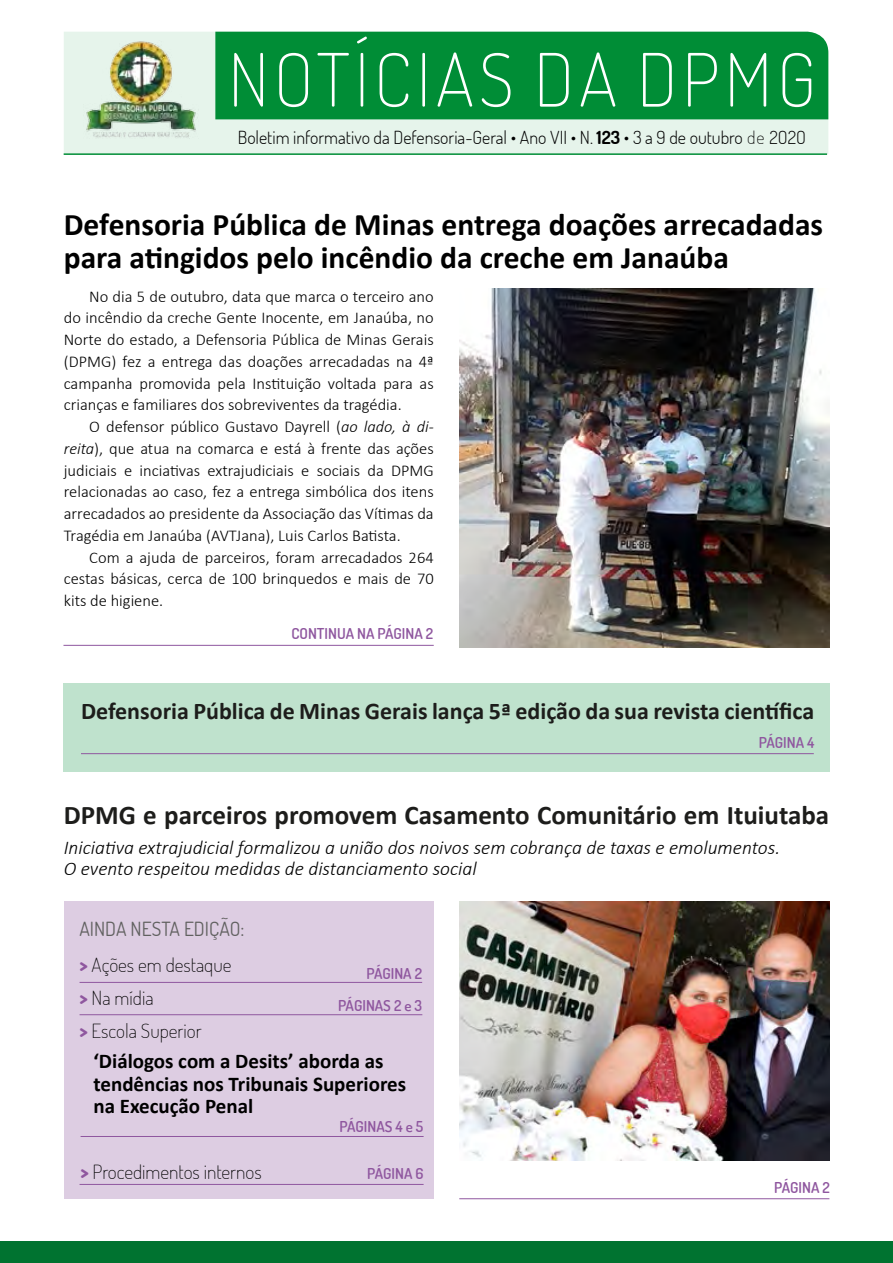
<style>
.page{position:relative;width:893px;height:1263px;background:#fff}
.page>*{position:absolute;margin:0;border:0;box-sizing:border-box;transform-origin:0 0}
.t1{font:200 73.5px "Dosis";letter-spacing:.065em;color:#fff}
.t2{font:700 31.5px/33px "Calibri";color:#000}
.t3{font:700 27px "Calibri";color:#1d1d1b}
.t4{font:700 24px "Calibri";color:#1d1d1b}
.t5{font:700 21px/22.5px "Calibri";color:#000}
.t6{font:italic 300 19.5px/21px "Calibri";color:#000}
.t7{font:200 19.5px/33px "Dosis";color:#000}
.t8{font:19.5px/35.7px "Dosis";color:#616160}
.t9{font:300 18px "Dosis";color:#000}
.t10{font:300 16.5px/21.8px "Calibri";color:#000;text-align:justify}
.t11{font:600 15px "Dosis";color:#8f579f}
.s1{font-weight:700}
.s2{font-weight:200}
.s3{font-style:italic}
.s4{font-weight:800;color:#8f579f}
.s5{font-weight:200;color:#000}
</style>
<div class="page">
<div style="left:0;top:1241px;width:893px;height:22px;background:#007330"></div>
<div style="left:63px;top:683px;width:767px;height:88px;background:#bfe2cd"></div>
<div style="left:64px;top:32px;width:764px;height:122px;background:#e6f4eb"></div>
<img style="left:83px;top:32px;width:115px;height:114px">
<div style="left:215px;top:32px;width:613px;height:87px;background:#008d36"></div>
<hr style="left:64px;top:153px;width:763px;height:2px;background:#008d36">
<div style="left:64px;top:902px;width:369px;height:297px;background:#ddcde2"></div>
<hr style="left:80px;top:982px;width:342px;height:1px;background:#8f579f">
<hr style="left:80px;top:1014px;width:342px;height:1px;background:#8f579f">
<hr style="left:81px;top:1136px;width:343px;height:1px;background:#8f579f">
<hr style="left:80px;top:1184px;width:344px;height:1px;background:#8f579f">
<hr style="left:63px;top:645px;width:371px;height:1px;background:#8f579f">
<hr style="left:459px;top:1198px;width:370px;height:1px;background:#8f579f">
<img style="left:459px;top:288px;width:370px;height:359px">
<img style="left:459px;top:901px;width:370px;height:260px">
<hr style="left:81px;top:753px;width:733px;height:1px;background:#8f579f">
<h1 class="t1" style="left:228px;top:31px;width:589px">NOTÍCIAS DA DPMG</h1>
<p class="t9" style="left:238px;top:126px;width:570px">Boletim informativo da Defensoria-Geral • Ano VII • N. <span class="s1">123</span> • 3 a 9 de outubro <span class="s2">de</span> 2O2O</p>
<h2 class="t2" style="left:64px;top:208px;width:761px">Defensoria Pública de Minas entrega doações arrecadadas para atingidos pelo incêndio da creche em Janaúba</h2>
<p class="t10" style="left:64px;top:285px;width:371px;text-indent:26px">No dia 5 de outubro, data que marca o terceiro ano do incêndio da creche Gente Inocente, em Janaúba, no Norte do estado, a Defensoria Pública de Minas Gerais (DPMG) fez a entrega das doações arrecadadas na 4ª campanha promovida pela Instituição voltada para as crianças e familiares dos sobreviventes da tragédia.</p>
<p class="t10" style="left:64px;top:415px;width:371px;text-indent:26px">O defensor público Gustavo Dayrell (<span class="s3">ao lado, à di&shy;reita</span>), que atua na comarca e está à frente das ações judiciais e inciativas extrajudiciais e sociais da DPMG relacionadas ao caso, fez a entrega simbólica dos itens arrecadados ao presidente da Associação das Vítimas da Tragédia em Janaúba (AVTJana), Luis Carlos Batista.</p>
<p class="t10" style="left:64px;top:546px;width:371px;text-indent:26px">Com a ajuda de parceiros, foram arrecadados 264 cestas básicas, cerca de 100 brinquedos e mais de 70 kits de higiene.</p>
<p class="t11" style="left:291px;top:624px;width:143px">CONTINUA NA PÁGINA 2</p>
<h3 class="t4" style="left:81px;top:696px;width:735px">Defensoria Pública de Minas Gerais lança 5ª edição da sua revista científica</h3>
<p class="t11" style="left:759px;top:732px;width:57px">PÁGINA 4</p>
<h3 class="t3" style="left:64px;top:798px;width:767px">DPMG e parceiros promovem Casamento Comunitário em Ituiutaba</h3>
<p class="t6" style="left:64px;top:836px;width:718px">Iniciativa extrajudicial formalizou a união dos noivos sem cobrança de taxas e emolumentos.<br>O evento respeitou medidas de distanciamento social</p>
<p class="t8" style="left:79px;top:910px;width:167px">AINDA NESTA EDIÇÃO: <span class="s4">&gt;</span> <span class="s5">Ações em destaque</span></p>
<p class="t7" style="left:79px;top:980px;width:124px"><span class="s4">&gt;</span> Na mídia<br><span class="s4">&gt;</span> Escola Superior</p>
<p class="t11" style="left:338px;top:996px;width:86px">PÁGINAS 2 e 3</p>
<p class="t11" style="left:366px;top:964px;width:57px">PÁGINA 2</p>
<p class="t5" style="left:94px;top:1050px;width:314px">‘Diálogos com a Desits’ aborda as tendências nos Tribunais Superiores na Execução Penal</p>
<p class="t11" style="left:339px;top:1117px;width:85px">PÁGINAS 4 e 5</p>
<p class="t11" style="left:367px;top:1164px;width:58px">PÁGINA 6</p>
<p class="t7" style="left:80px;top:1154px;width:183px"><span class="s4">&gt;</span> Procedimentos internos</p>
<p class="t11" style="left:774px;top:1178px;width:57px">PÁGINA 2</p>
</div>
